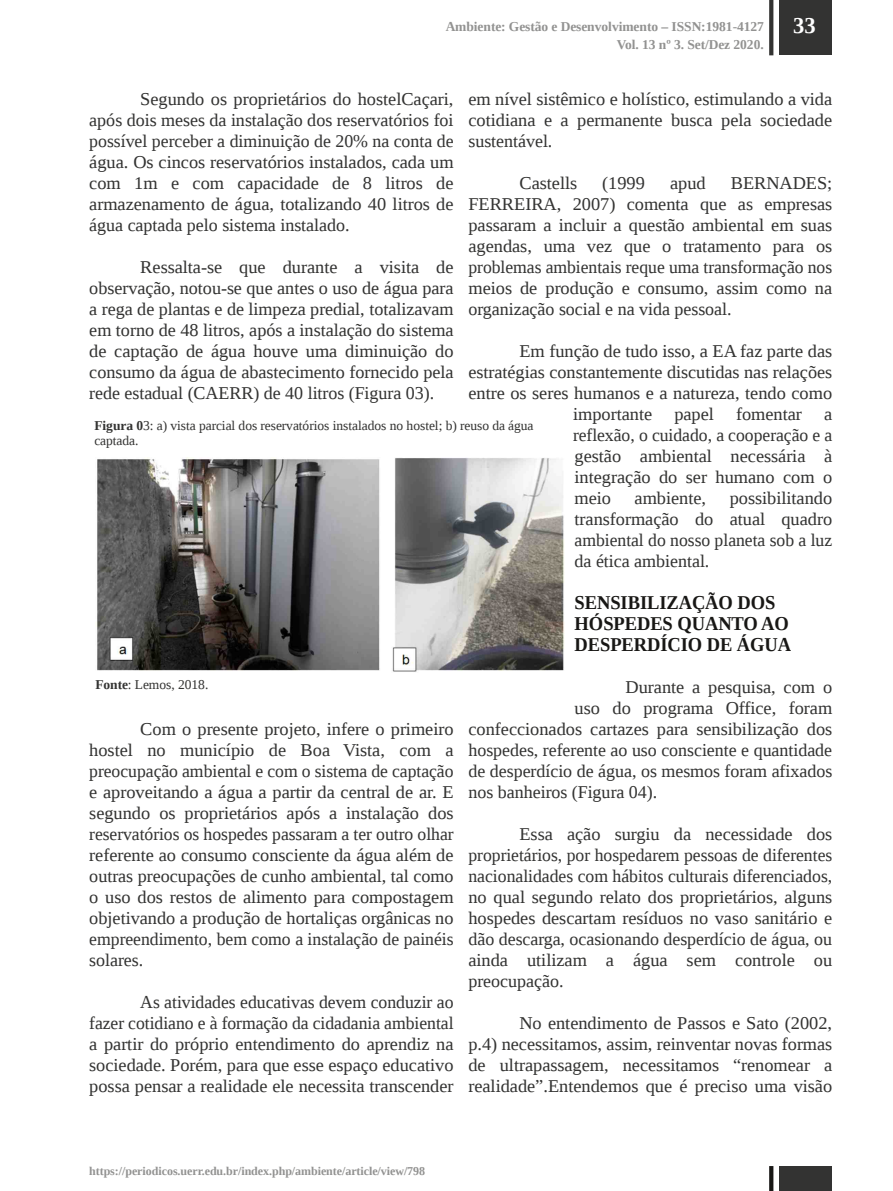
<style>
.page{position:relative;width:893px;height:1191px;background:#fff}
.page>*{position:absolute;margin:0;border:0;box-sizing:border-box;transform-origin:0 0}
.t1{font:700 22.5px "Liberation Serif";color:#fff}
.t2{font:700 19.5px/21px "Liberation Serif";letter-spacing:-.005em;color:#181715;scale:.95 1}
.t3{font:18px/21px "Liberation Serif";color:#333332;text-align:justify}
.t4{font:13.5px/15.5px "Liberation Serif";color:#333332}
.t5{font:700 13.5px/18px "Liberation Serif";color:#929291;text-align:right}
.t6{font:700 12px "Liberation Serif";letter-spacing:-.005em;color:#929291}
.s1{font-weight:700}
</style>
<div class="page">
<div style="left:779px;top:0;width:53px;height:55px;background:#333332"></div>
<svg style="left:769px;top:0;width:4px;height:55px"></svg>
<div style="left:779px;top:1166px;width:53px;height:25px;background:#333332"></div>
<svg style="left:769px;top:1166px;width:4px;height:25px"></svg>
<img style="left:97px;top:457px;width:467px;height:215px">
<p class="t5" style="left:446px;top:18px;width:320px">Ambiente: Gestão e Desenvolvimento – ISSN:1981-4127<br>Vol. 13 nº 3. Set/Dez 2020.</p>
<p class="t1" style="left:793px;top:13px;width:24px">33</p>
<p class="t3" style="left:468px;top:88px;width:365px">em nível sistêmico e holístico, estimulando a vida cotidiana e a permanente busca pela sociedade sustentável.</p>
<p class="t3" style="left:519px;top:172px;width:59px">Castells</p>
<p class="t3" style="left:602px;top:172px;width:44px">(1999</p>
<p class="t3" style="left:670px;top:172px;width:37px">apud</p>
<p class="t3" style="left:89px;top:88px;width:366px;text-indent:51px">Segundo os proprietários do hostelCaçari, após dois meses da instalação dos reservatórios foi possível perceber a diminuição de 20% na conta de água. Os cincos reservatórios instalados, cada um com 1m e com capacidade de 8 litros de armazenamento de água, totalizando 40 litros de água captada pelo sistema instalado.</p>
<p class="t3" style="left:89px;top:256px;width:366px;text-indent:51px">Ressalta-se que durante a visita de observação, notou-se que antes o uso de água para a rega de plantas e de limpeza predial, totalizavam em torno de 48 litros, após a instalação do sistema de captação de água houve uma diminuição do consumo da água de abastecimento fornecido pela rede estadual (CAERR) de 40 litros (Figura 03).</p>
<p class="t3" style="left:468px;top:172px;width:365px;text-indent:262px">BERNADES; FERREIRA, 2007) comenta que as empresas passaram a incluir a questão ambiental em suas agendas, uma vez que o tratamento para os problemas ambientais reque uma transformação nos meios de produção e consumo, assim como na organização social e na vida pessoal.</p>
<p class="t3" style="left:519px;top:340px;width:314px">Em função de tudo isso, a EA faz parte das</p>
<p class="t3" style="left:468px;top:361px;width:365px">estratégias constantemente discutidas nas relações</p>
<p class="t3" style="left:468px;top:382px;width:365px">entre os seres humanos e a natureza, tendo como</p>
<p class="t3" style="left:573px;top:403px;width:261px">importante papel fomentar a</p>
<p class="t3" style="left:573px;top:424px;width:261px">reflexão, o cuidado, a cooperação e a</p>
<p class="t3" style="left:575px;top:445px;width:259px">gestão ambiental necessária à</p>
<p class="t3" style="left:575px;top:466px;width:259px">integração do ser humano com o</p>
<p class="t3" style="left:575px;top:487px;width:38px">meio</p>
<p class="t3" style="left:635px;top:487px;width:73px">ambiente,</p>
<p class="t4" style="left:94px;top:417px;width:441px"><span class="s1">Figura 0</span>3: a) vista parcial dos reservatórios instalados no hostel; b) reuso da água captada.</p>
<p class="t3" style="left:575px;top:487px;width:259px;text-indent:155px">possibilitando transformação do atual quadro ambiental do nosso planeta sob a luz da ética ambiental.</p>
<p class="t2" style="left:575px;top:592px;width:229px">SENSIBILIZAÇÃO DOS<br>HÓSPEDES QUANTO AO<br>DESPERDÍCIO DE ÁGUA</p>
<p class="t3" style="left:626px;top:676px;width:208px">Durante a pesquisa, com o</p>
<p class="t3" style="left:575px;top:697px;width:259px">uso do programa Office, foram</p>
<p class="t3" style="left:468px;top:718px;width:365px">confeccionados cartazes para sensibilização dos</p>
<p class="t3" style="left:468px;top:739px;width:365px">hospedes, referente ao uso consciente e quantidade</p>
<p class="t3" style="left:468px;top:760px;width:365px">de desperdício de água, os mesmos foram afixados</p>
<p class="t3" style="left:468px;top:781px;width:190px">nos banheiros (Figura 04).</p>
<p class="t3" style="left:468px;top:823px;width:365px;text-indent:51px">Essa ação surgiu da necessidade dos proprietários, por hospedarem pessoas de diferentes nacionalidades com hábitos culturais diferenciados, no qual segundo relato dos proprietários, alguns hospedes descartam resíduos no vaso sanitário e dão descarga, ocasionando desperdício de água, ou ainda utilizam a água sem controle ou preocupação.</p>
<p class="t3" style="left:468px;top:1012px;width:365px;text-indent:51px">No entendimento de Passos e Sato (2002, p.4) necessitamos, assim, reinventar novas formas de ultrapassagem, necessitamos “renomear a realidade”.Entendemos que é preciso uma visão</p>
<p class="t4" style="left:95px;top:676px;width:115px"><span class="s1">Fonte</span>: Lemos, 2018.</p>
<p class="t3" style="left:89px;top:718px;width:366px;text-indent:51px">Com o presente projeto, infere o primeiro hostel no município de Boa Vista, com a preocupação ambiental e com o sistema de captação e aproveitando a água a partir da central de ar. E segundo os proprietários após a instalação dos reservatórios os hospedes passaram a ter outro olhar referente ao consumo consciente da água além de outras preocupações de cunho ambiental, tal como o uso dos restos de alimento para compostagem objetivando a produção de hortaliças orgânicas no empreendimento, bem como a instalação de painéis solares.</p>
<p class="t3" style="left:89px;top:991px;width:366px;text-indent:51px">As atividades educativas devem conduzir ao fazer cotidiano e à formação da cidadania ambiental a partir do próprio entendimento do aprendiz na sociedade. Porém, para que esse espaço educativo possa pensar a realidade ele necessita transcender</p>
<p class="t6" style="left:89px;top:1163px;width:337px">https://periodicos.uerr.edu.br/index.php/ambiente/article/view/798</p>
</div>
